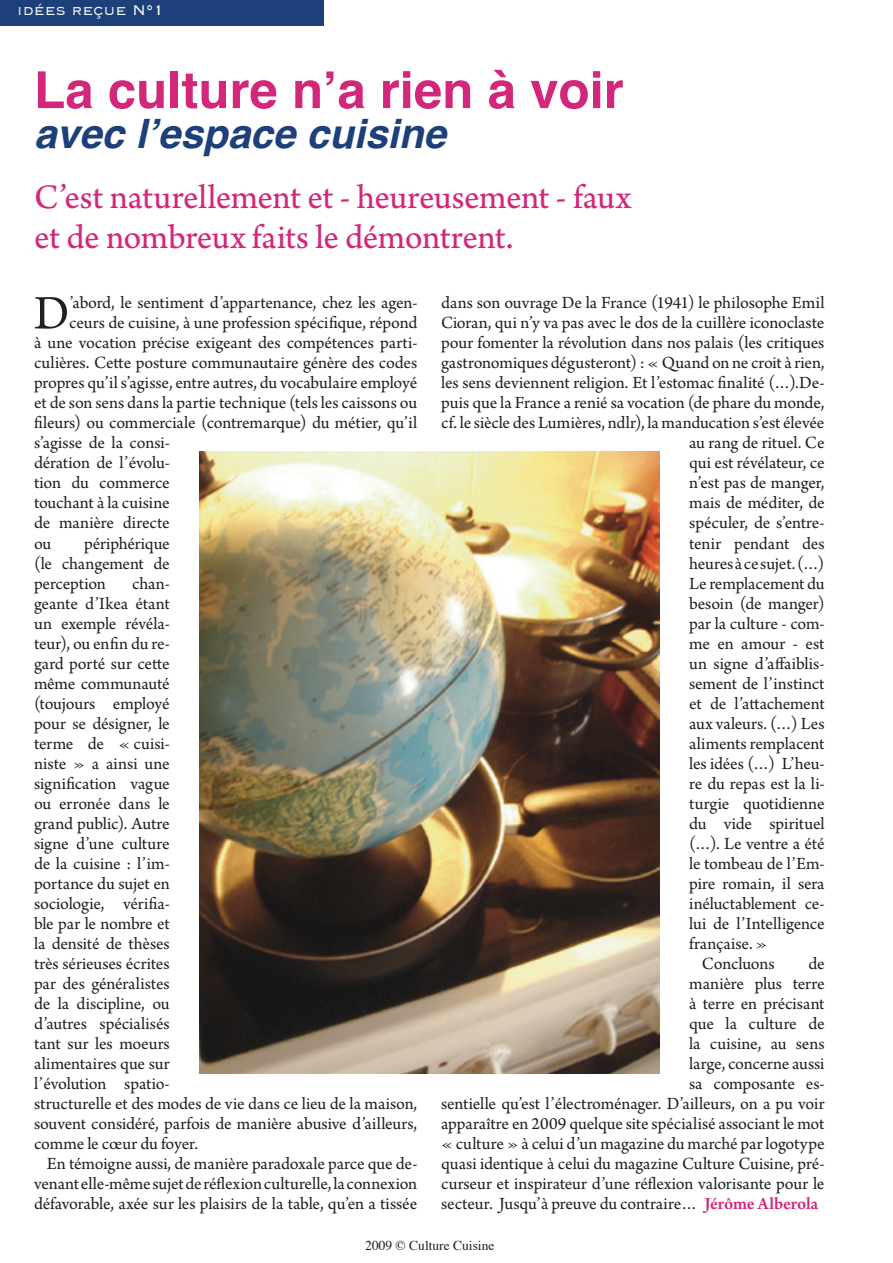
<style>
.page{position:relative;width:893px;height:1263px;background:#fff}
.page>*{position:absolute;margin:0;border:0;box-sizing:border-box;transform-origin:0 0}
.t1{font:700 51px "Helvetica";color:#d2277a}
.t2{font:50.4px "Arno Pro";color:#1f2023}
.t3{font:italic 700 40.5px "Helvetica";color:#1d407b}
.t4{font:36px/40px "Arno Pro Sm Text";letter-spacing:-.015em;color:#d2277a}
.t5{font:18px/20px "Arno Pro";letter-spacing:-.01em;color:#1f2023;text-align:justify}
.t6{font:300 18px "Copperplate";color:#fff}
.t7{font:13.5px "Times";color:#1f2023}
.s1{font-weight:600;color:#d2277a}
</style>
<div class="page">
<div style="left:0;top:0;width:323px;height:26px;background:#1d407b"></div>
<img style="left:200px;top:451px;width:459px;height:622px">
<p class="t6" style="left:17px;top:-1px;width:149px">idées reçue N°1</p>
<h1 class="t1" style="left:34px;top:49px;width:591px">La culture n’a rien à voir</h1>
<h3 class="t3" style="left:34px;top:101px;width:414px">avec l’espace cuisine</h3>
<h3 class="t4" style="left:34px;top:179px;width:598px">C’est naturellement et - heureusement - faux et de nombreux faits le démontrent.</h3>
<h2 class="t2" style="left:34px;top:284px;width:37px">D</h2>
<p class="t5" style="left:69px;top:294px;width:350px">’abord, le sentiment d’appartenance, chez les agen-</p>
<p class="t5" style="left:69px;top:314px;width:350px">ceurs de cuisine, à une profession spécifique, répond</p>
<p class="t5" style="left:34px;top:334px;width:385px">à une vocation précise exigeant des compétences parti-</p>
<p class="t5" style="left:34px;top:354px;width:385px">culières. Cette posture communautaire génère des codes</p>
<p class="t5" style="left:34px;top:374px;width:385px">propres qu’il s’agisse, entre autres, du vocabulaire employé</p>
<p class="t5" style="left:34px;top:394px;width:385px">et de son sens dans la partie technique (tels les caissons ou</p>
<p class="t5" style="left:34px;top:414px;width:385px">fileurs) ou commerciale (contremarque) du métier, qu’il</p>
<p class="t5" style="left:34px;top:434px;width:137px">s’agisse de la consi-</p>
<p class="t5" style="left:34px;top:454px;width:137px">dération de l’évolu-</p>
<p class="t5" style="left:34px;top:474px;width:137px">tion du commerce</p>
<p class="t5" style="left:34px;top:494px;width:137px">touchant à la cuisine</p>
<p class="t5" style="left:34px;top:514px;width:137px">de manière directe</p>
<p class="t5" style="left:34px;top:534px;width:19px">ou</p>
<p class="t5" style="left:34px;top:534px;width:137px;text-indent:50px">périphérique (le changement de perception</p>
<p class="t5" style="left:34px;top:574px;width:385px;text-align:left;text-indent:98px">chan-<br>geante d’Ikea étant<br>un exemple révéla-<br>teur), ou enfin du re-<br>gard porté sur cette<br>même communauté<br>(toujours employé<br>pour se désigner, le<br>terme de « cuisi-<br>niste » a ainsi une<br>signification vague<br>ou erronée dans le<br>grand public). Autre<br>signe d’une culture<br>de la cuisine : l’im-<br>portance du sujet en<br>sociologie, vérifia-<br>ble par le nombre et<br>la densité de thèses<br>très sérieuses écrites<br>par des généralistes<br>de la discipline, ou<br>d’autres spécialisés<br>tant sur les moeurs<br>alimentaires que sur<br>l’évolution spatio-<br>structurelle et des modes de vie dans ce lieu de la maison, souvent considéré, parfois de manière abusive d’ailleurs, comme le cœur du foyer.</p>
<p class="t5" style="left:34px;top:1154px;width:385px;text-indent:13px">En témoigne aussi, de manière paradoxale parce que de&shy;venant elle-même sujet de réflexion culturelle, la connexion défavorable, axée sur les plaisirs de la table, qu’en a tissée</p>
<p class="t5" style="left:441px;top:294px;width:385px">dans son ouvrage De la France (1941) le philosophe Emil</p>
<p class="t5" style="left:441px;top:314px;width:385px">Cioran, qui n’y va pas avec le dos de la cuillère iconoclaste</p>
<p class="t5" style="left:441px;top:334px;width:385px">pour fomenter la révolution dans nos palais (les critiques</p>
<p class="t5" style="left:441px;top:354px;width:385px">gastronomiques dégusteront) : « Quand on ne croit à rien,</p>
<p class="t5" style="left:441px;top:374px;width:385px">les sens deviennent religion. Et l’estomac finalité (…).De-</p>
<p class="t5" style="left:441px;top:394px;width:385px">puis que la France a renié sa vocation (de phare du monde,</p>
<p class="t5" style="left:441px;top:414px;width:385px">cf. le siècle des Lumières, ndlr), la manducation s’est élevée</p>
<p class="t5" style="left:689px;top:434px;width:137px">au rang de rituel. Ce</p>
<p class="t5" style="left:689px;top:454px;width:137px">qui est révélateur, ce</p>
<p class="t5" style="left:689px;top:474px;width:137px">n’est pas de manger,</p>
<p class="t5" style="left:689px;top:494px;width:137px">mais de méditer, de</p>
<p class="t5" style="left:689px;top:514px;width:137px">spéculer, de s’entre-</p>
<p class="t5" style="left:689px;top:534px;width:137px">tenir pendant des</p>
<p class="t5" style="left:689px;top:554px;width:137px">heures à ce sujet. (…)</p>
<p class="t5" style="left:689px;top:574px;width:137px">Le remplacement du</p>
<p class="t5" style="left:689px;top:594px;width:137px">besoin (de manger)</p>
<p class="t5" style="left:689px;top:614px;width:137px">par la culture - com-</p>
<p class="t5" style="left:689px;top:634px;width:137px">me en amour - est</p>
<p class="t5" style="left:689px;top:654px;width:137px">un signe d’affaiblis-</p>
<p class="t5" style="left:689px;top:674px;width:137px">sement de l’instinct</p>
<p class="t5" style="left:689px;top:694px;width:137px">et de l’attachement</p>
<p class="t5" style="left:689px;top:714px;width:137px">aux valeurs. (…) Les</p>
<p class="t5" style="left:689px;top:734px;width:137px">aliments remplacent</p>
<p class="t5" style="left:689px;top:754px;width:137px">les idées (…) L’heu-</p>
<p class="t5" style="left:689px;top:774px;width:137px">re du repas est la li-</p>
<p class="t5" style="left:689px;top:794px;width:137px">turgie quotidienne</p>
<p class="t5" style="left:689px;top:814px;width:137px">du vide spirituel</p>
<p class="t5" style="left:689px;top:834px;width:137px">(…). Le ventre a été</p>
<p class="t5" style="left:689px;top:854px;width:137px">le tombeau de l’Em-</p>
<p class="t5" style="left:689px;top:874px;width:137px">pire romain, il sera</p>
<p class="t5" style="left:689px;top:894px;width:137px">inéluctablement ce-</p>
<p class="t5" style="left:689px;top:914px;width:137px">lui de l’Intelligence</p>
<p class="t5" style="left:689px;top:934px;width:80px">française. »</p>
<p class="t5" style="left:702px;top:954px;width:74px">Concluons</p>
<p class="t5" style="left:808px;top:954px;width:18px">de</p>
<p class="t5" style="left:689px;top:974px;width:137px">manière plus terre</p>
<p class="t5" style="left:689px;top:994px;width:137px">à terre en précisant</p>
<p class="t5" style="left:689px;top:1014px;width:137px">que la culture de</p>
<p class="t5" style="left:689px;top:1034px;width:137px">la cuisine, au sens</p>
<p class="t5" style="left:689px;top:1054px;width:137px">large, concerne aussi</p>
<p class="t5" style="left:689px;top:1074px;width:137px">sa composante es-</p>
<p class="t5" style="left:441px;top:1094px;width:385px">sentielle qu’est l’électroménager. D’ailleurs, on a pu voir</p>
<p class="t5" style="left:441px;top:1114px;width:385px">apparaître en 2009 quelque site spécialisé associant le mot</p>
<p class="t5" style="left:441px;top:1134px;width:385px">« culture » à celui d’un magazine du marché par logotype</p>
<p class="t5" style="left:441px;top:1154px;width:385px">quasi identique à celui du magazine Culture Cuisine, pré-</p>
<p class="t5" style="left:441px;top:1175px;width:385px">curseur et inspirateur d’une réflexion valorisante pour le</p>
<p class="t5" style="left:441px;top:1195px;width:379px">secteur. Jusqu’à preuve du contraire… <span class="s1">Jérôme Alberola</span></p>
<p class="t7" style="left:365px;top:1232px;width:131px">2009 © Culture Cuisine</p>
</div>
